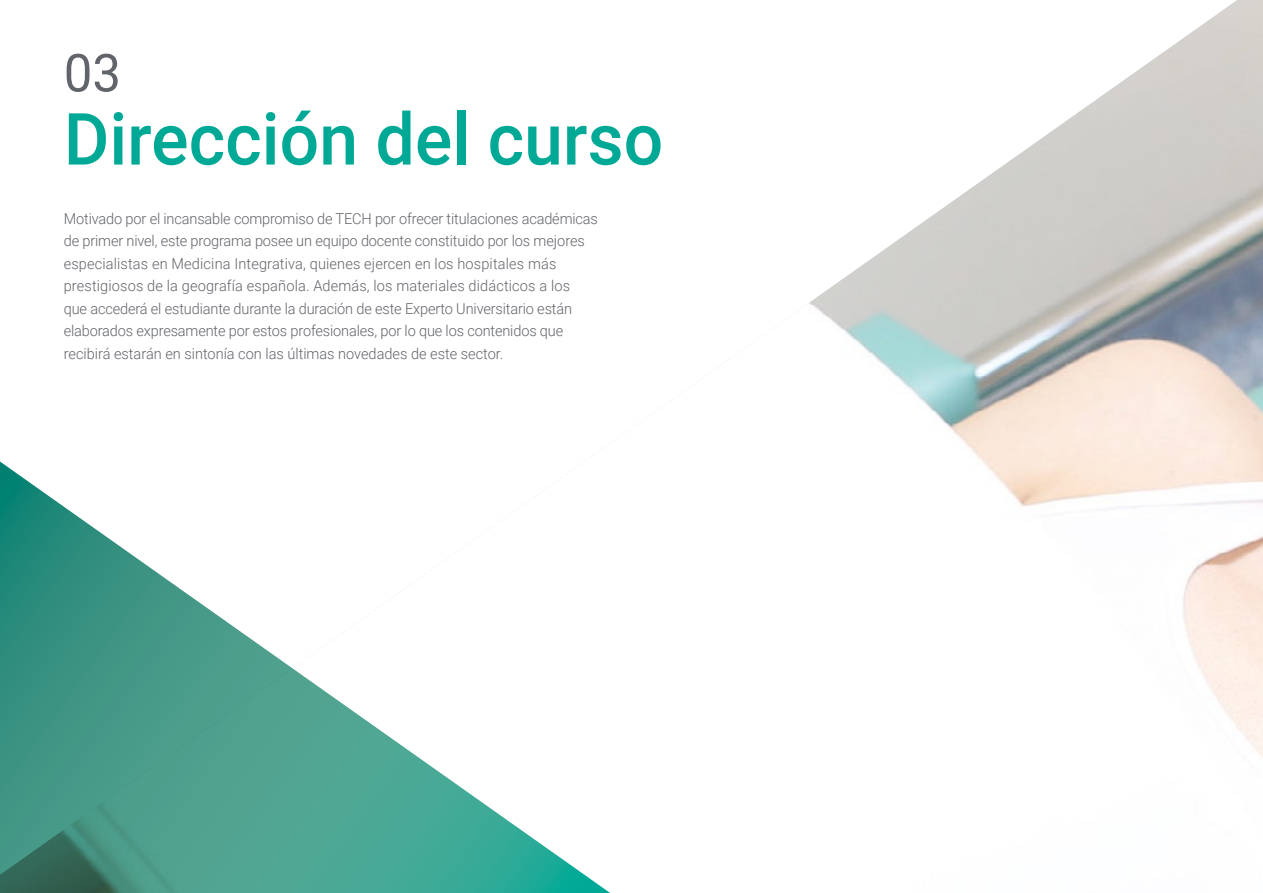
<style>
.page{position:relative;width:1263px;height:893px;background:#fff}
.page>*{position:absolute;margin:0;border:0;box-sizing:border-box;transform-origin:0 0}
.t1{font:500 72px "Roboto";color:#00a996}
.t2{font:52.5px "Roboto";color:#61646a}
.t3{font:300 15px/22.5px "Roboto";letter-spacing:-.01em;color:#61646a}
</style>
<div class="page">
<img style="left:808px;top:0;width:455px;height:757px">
<svg style="left:0;top:461px;width:610px;height:432px"></svg>
<h2 class="t2" style="left:64px;top:36px;width:59px">03</h2>
<h1 class="t1" style="left:64px;top:89px;width:601px">Dirección del curso</h1>
<p class="t3" style="left:64px;top:207px;width:536px">Motivado por el incansable compromiso de TECH por ofrecer titulaciones académicas de primer nivel, este programa posee un equipo docente constituido por los mejores especialistas en Medicina Integrativa, quienes ejercen en los hospitales más prestigiosos de la geografía española. Además, los materiales didácticos a los<br>que accederá el estudiante durante la duración de este Experto Universitario están elaborados expresamente por estos profesionales, por lo que los contenidos que recibirá estarán en sintonía con las últimas novedades de este sector.</p>
</div>
